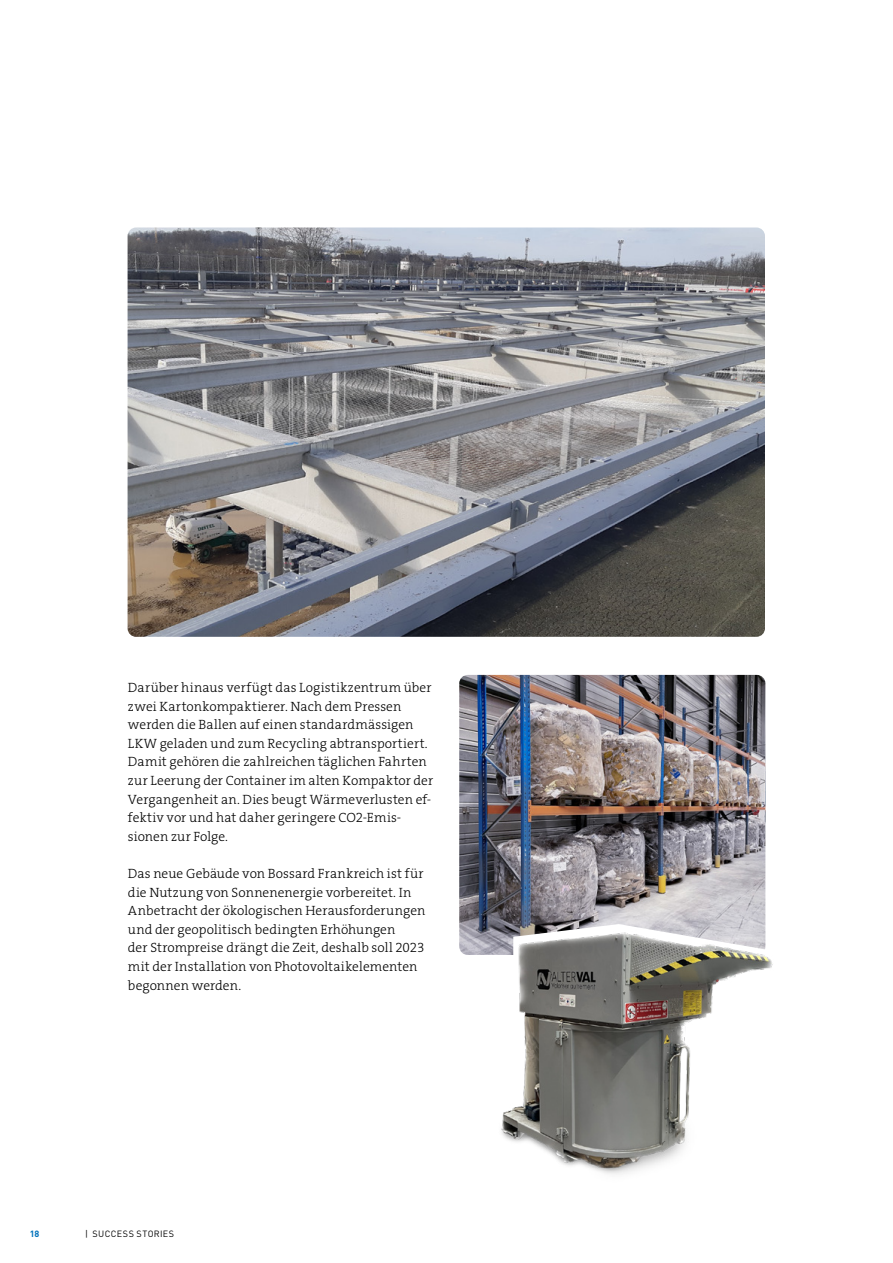
<style>
.page{position:relative;width:893px;height:1263px;background:#fff}
.page>*{position:absolute;margin:0;border:0;box-sizing:border-box;transform-origin:0 0}
.t1{font:13.5px/18.6px "The Serif HP3 Lig";letter-spacing:.01em;color:#000}
.t2{font:9px "DINOT";letter-spacing:.04em;color:#000}
.t3{font:700 9px "DINOT";color:#0072bb}
</style>
<div class="page">
<img style="left:459px;top:675px;width:306px;height:280px">
<img style="left:128px;top:227px;width:637px;height:410px">
<img style="left:485px;top:901px;width:288px;height:274px">
<p class="t1" style="left:128px;top:678px;width:307px">Darüber hinaus verfügt das Logistikzentrum über zwei Kartonkompaktierer. Nach dem Pressen werden die Ballen auf einen standardmässigen LKW geladen und zum Recycling abtransportiert.<br>Damit gehören die zahlreichen täglichen Fahrten zur Leerung der Container im alten Kompaktor der Vergangenheit an. Dies beugt Wärmeverlusten ef&shy;fektiv vor und hat daher geringere CO2-Emis&shy;sionen zur Folge.</p>
<p class="t1" style="left:128px;top:864px;width:299px">Das neue Gebäude von Bossard Frankreich ist für die Nutzung von Sonnenenergie vorbereitet. In Anbetracht der ökologischen Herausforderungen und der geopolitisch bedingten Erhöhungen<br>der Strompreise drängt die Zeit, deshalb soll 2023 mit der Installation von Photovoltaikelementen begonnen werden.</p>
<p class="t3" style="left:30px;top:1227px;width:11px">18</p>
<p class="t2" style="left:85px;top:1227px;width:105px">| PRODUCT OLUTIONS</p>
<p class="t2" style="left:93px;top:1227px;width:83px">SUCCESS STORIES</p>
</div>
